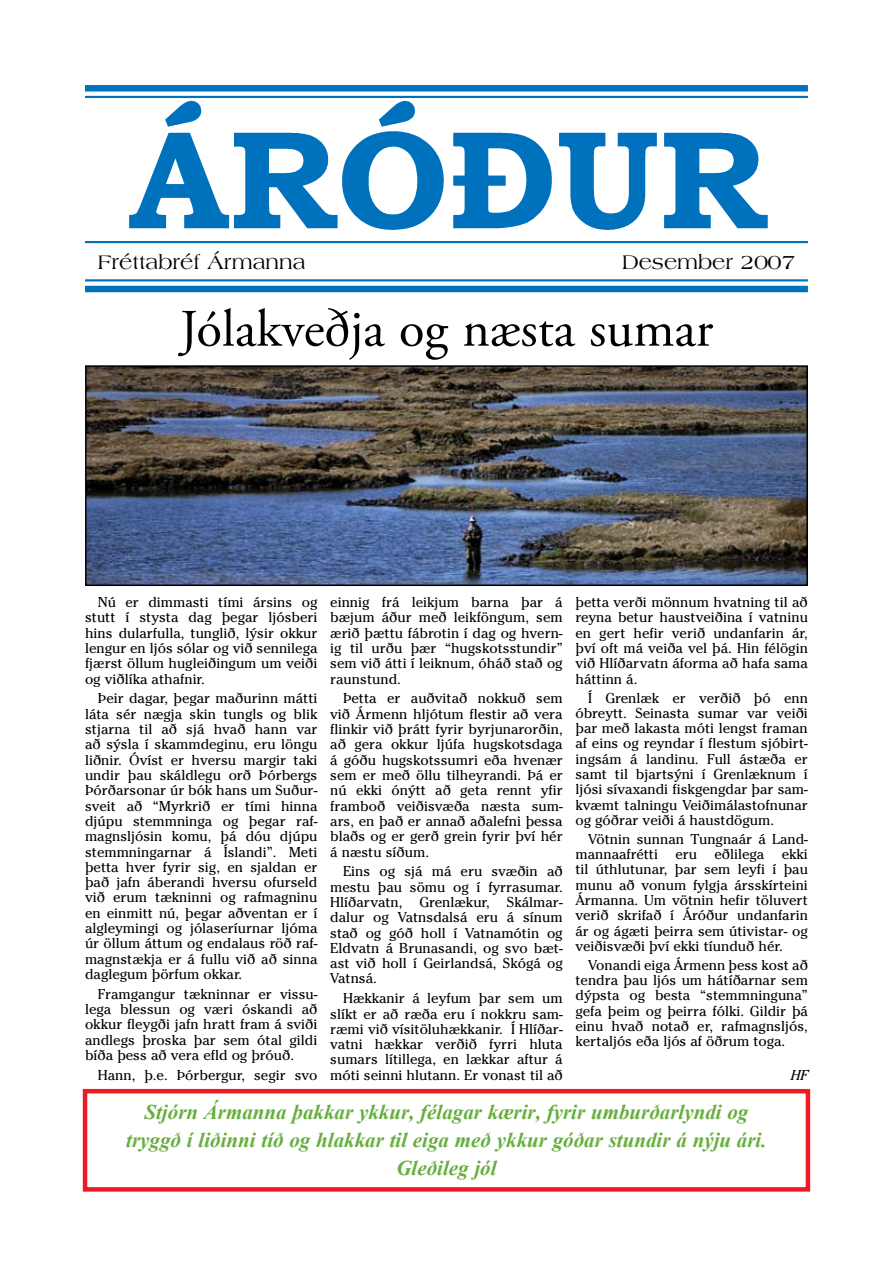
<style>
.page{position:relative;width:893px;height:1263px;background:#fff}
.page>*{position:absolute;margin:0;border:0;box-sizing:border-box;transform-origin:0 0}
.t1{font:52.5px "Adobe Garamond Pro";color:#000}
.t2{font:italic 700 21px/28px "Times New Roman";color:#66ae3e;text-align:center}
.t3{font:21px "Americana Std";color:#000}
.t4{font:14.25px/15.3px "Cheltenham Std";color:#000;text-align:justify}
.t5{font:italic 14.25px "Cheltenham Std";color:#000}
</style>
<div class="page">
<img style="left:129px;top:100px;width:639px;height:130px">
<svg style="left:85px;top:95px;width:723px;height:1px"></svg>
<div style="left:85px;top:85px;width:723px;height:7px;background:#0071bc"></div>
<hr style="left:85px;top:96px;width:723px;height:2px;background:#0071bc">
<svg style="left:85px;top:281px;width:723px;height:5px"></svg>
<hr style="left:85px;top:279px;width:723px;height:2px;background:#0071bc">
<div style="left:85px;top:286px;width:723px;height:6px;background:#0071bc"></div>
<hr style="left:85px;top:241px;width:723px;height:2px;background:#0071bc">
<img style="left:88px;top:368px;width:717px;height:215px">
<div style="left:85px;top:365px;width:723px;height:221px;border:2px solid #000"></div>
<div style="left:83px;top:1089px;width:727px;height:102px;border:4px solid #ed1c24"></div>
<h2 class="t3" style="left:98px;top:251px;width:208px">Frétta-bréf Ár-manna</h2>
<h2 class="t3" style="left:622px;top:250px;width:175px">Desember 2007</h2>
<h1 class="t1" style="left:180px;top:297px;width:535px">Jólakveðja og næsta sumar</h1>
<p class="t4" style="left:575px;top:595px;width:234px">þetta verði mönnum hvat-ning til að reyna betur haust-veiðina í vatninu en gert hefir verið undanfarin ár, því oft má veiða vel þá. Hin félögin við Hlíðar-vatn áforma að hafa sama háttinn á.</p>
<p class="t4" style="left:575px;top:690px;width:234px;text-indent:13px">Í Grenlæk er verðið þó enn óbreytt. Seinasta sumar var veiði þar með lakasta móti lengst framan af eins og reyndar í flestum sjó-birt&shy;ingsám á landinu. Full ástæða er samt til bjartsýni í Gren-læknum í ljósi sívaxandi fisk-gengdar þar sam&shy;kvæmt taln-ingu Veiði-mála-stofn-unar og góðrar veiði á haust-dögum.</p>
<p class="t4" style="left:575px;top:831px;width:234px;text-indent:13px">Vötnin sunnan Tungnaár á Land&shy;manna-afrétti eru eðlilega ekki til út-hlutunar, þar sem leyfi í þau munu að vonum fylgja ársskírteini Ár--manna. Um vötnin hefir töluvert verið skrifað í Áróður undanfarin ár og ágæti þeirra sem útivistar- og veiði--svæði því ekki tíunduð hér.</p>
<p class="t4" style="left:575px;top:957px;width:234px;text-indent:13px">Vonandi eiga Ármenn þess kost að tendra þau ljós um há-tíð-arnar sem dýpsta og besta “stemmn-inguna” gefa þeim og þeirra fólki. Gildir þá einu hvað notað er, raf-magns- ljós, kertaljós eða ljós af öðrum toga.</p>
<p class="t5" style="left:791px;top:1066px;width:19px">HF</p>
<h2 class="t2" style="left:126px;top:1098px;width:642px">Stjórn Ármanna þakkar ykkur, félagar kærir, fyrir umburðarlyndi og tryggð í liðinni tíð og hlakkar til eiga með ykkur góðar stundir á nýju ári.<br>Gleðileg jól</h2>
<p class="t4" style="left:330px;top:595px;width:234px">einnig frá leikjum barna þar á bæjum áður með leikföngum, sem ærið þættu fábrotin í dag og hvern&shy;ig til urðu þær “hugskots-stundir” sem við átti í leiknum, óháð stað og raun-stund.</p>
<p class="t4" style="left:330px;top:691px;width:234px;text-indent:13px">Þetta er auðvitað nokkuð sem við Ármenn hljótum flestir að vera flinkir við þrátt fyrir byrjunarorðin, að gera okkur ljúfa hugskotsdaga á góðu hugskotssumri eða hve-nær sem er með öllu tilheyrandi. Þá er nú ekki ónýtt að geta rennt yfir fram--boð veiðisvæða næsta sum&shy;ars, en það er annað aðalefni þessa blaðs og er gerð grein fyrir því hér á næstu síðum.</p>
<p class="t4" style="left:330px;top:864px;width:234px;text-indent:13px">Eins og sjá má eru svæðin að mestu þau sömu og í fyrrasumar.<br>Hlíðarvatn, Grenlækur, Skálmar&shy;dalur og Vatnsdalsá eru á sínum stað og góð holl í Vatnamótin og Eld--vatn á Brunasandi, og svo bæt&shy;ast við holl í Geirlandsá, Skógá og Vatnsá.</p>
<p class="t4" style="left:330px;top:991px;width:234px;text-indent:13px">Hækkanir á leyfum þar sem um slíkt er að ræða eru í nokkru sam&shy;ræmi við vísitöluhækkanir. Í Hlíðar&shy;vatni hækkar verðið fyrri hluta sumars lítillega, en lækkar aftur á móti seinni hlutann. Er vonast til að</p>
<p class="t4" style="left:85px;top:595px;width:234px;text-indent:13px">Nú er dimmasti tími ársins og stutt í stysta dag þegar ljósberi hins dularfulla, tunglið, lýsir okkur lengur en ljós sólar og við senni-lega fjærst öllum hugleiðingum um veiði og viðlíka athafnir.</p>
<p class="t4" style="left:85px;top:691px;width:234px;text-indent:13px">Þeir dagar, þegar maðurinn mátti láta sér nægja skin tungls og blik stjarna til að sjá hvað hann var að sýsla í skammdeginu, eru löngu liðnir. Óvíst er hversu margir taki undir þau skáldlegu orð Þórbergs Þórðarsonar úr bók hans um Suður&shy;sveit að “Myrkrið er tími hinna djúpu stemmninga og þegar raf&shy;magns--ljósin komu, þá dóu djúpu stemmn-ingarnar á Íslandi”. Meti þetta hver fyrir sig, en sjaldan er það jafn áberandi hversu ofurseld við erum tækninni og rafmagninu en einmitt nú, þegar aðventan er í algleymingi og jólaseríurnar ljóma úr öllum áttum og endalaus röð raf&shy;magns-tækja er á fullu við að sinna dag-legum þörfum okkar.</p>
<p class="t4" style="left:85px;top:986px;width:234px;text-indent:13px">Framgangur tækninnar er vissu&shy;lega blessun og væri óskandi að okkur fleygði jafn hratt fram á sviði and-legs þroska þar sem ótal gildi bíða þess að vera efld og þróuð.</p>
<p class="t4" style="left:98px;top:1067px;width:221px">Hann, þ.e. Þórbergur, segir svo</p>
</div>
